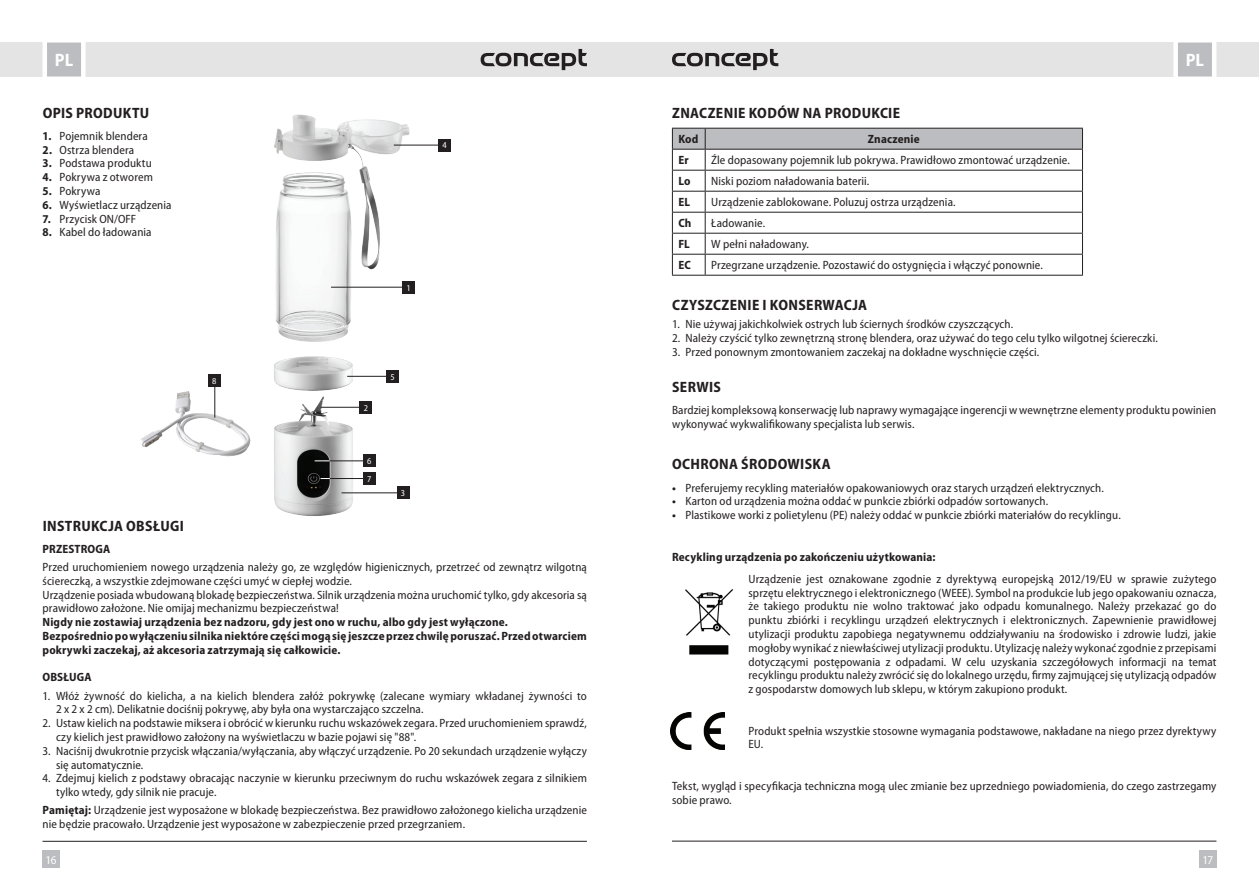
<style>
.page{position:relative;width:1259px;height:893px;background:#fff}
.page>*{position:absolute;margin:0;border:0;box-sizing:border-box;transform-origin:0 0}
.t1{font:700 semi-condensed 18px "Myriad Pro";color:#fff}
.t2{font:700 semi-condensed 15px "Myriad Pro";letter-spacing:.02em;color:#231f20}
.t3{font:semi-condensed 12px/13.8px "Myriad Pro";letter-spacing:.01em;color:#231f20}
.t4{font:700 semi-condensed 12px/13.8px "Myriad Pro";letter-spacing:.015em;color:#231f20}
.t5{font:semi-condensed 12px "Myriad Pro";color:#fff}
.t6{font:semi-condensed 9px/17.7px "Myriad Pro";color:#fff}
.s1{font-weight:700}
</style>
<div class="page">
<div style="left:629px;top:43px;width:630px;height:34px;background:#e4e4e4"></div>
<div style="left:0;top:43px;width:629px;height:34px;background:#e4e4e4"></div>
<div style="left:43px;top:850px;width:17px;height:17px;background:#bcbdc0"></div>
<div style="left:1199px;top:850px;width:17px;height:17px;background:#bcbdc0"></div>
<svg style="left:1171px;top:42px;width:47px;height:35px;background:#cdced0"></svg>
<svg style="left:40px;top:42px;width:48px;height:35px;background:#ceced0"></svg>
<hr style="left:672px;top:841px;width:544px;height:1px;background:#231f20">
<hr style="left:43px;top:841px;width:544px;height:1px;background:#231f20">
<svg style="left:672px;top:49px;width:106px;height:21px"></svg>
<svg style="left:480px;top:49px;width:107px;height:21px"></svg>
<img style="left:274px;top:114px;width:139px;height:402px">
<img style="left:141px;top:390px;width:109px;height:67px">
<hr style="left:394px;top:145px;width:47px;height:1px;background:#231f20">
<div style="left:438px;top:139px;width:13px;height:12px;background:#231f20"></div>
<hr style="left:331px;top:287px;width:74px;height:1px;background:#231f20">
<div style="left:402px;top:281px;width:13px;height:12px;background:#231f20"></div>
<hr style="left:341px;top:492px;width:59px;height:1px;background:#231f20">
<div style="left:397px;top:487px;width:12px;height:12px;background:#231f20"></div>
<hr style="left:347px;top:376px;width:42px;height:1px;background:#231f20">
<div style="left:386px;top:370px;width:13px;height:13px;background:#231f20"></div>
<hr style="left:320px;top:407px;width:42px;height:1px;background:#231f20">
<div style="left:360px;top:401px;width:12px;height:12px;background:#231f20"></div>
<hr style="left:214px;top:385px;width:1px;height:33px;background:#231f20">
<div style="left:208px;top:374px;width:13px;height:13px;background:#231f20"></div>
<hr style="left:324px;top:460px;width:42px;height:1px;background:#231f20">
<div style="left:363px;top:455px;width:12px;height:12px;background:#231f20"></div>
<svg style="left:315px;top:460px;width:15px;height:1px"></svg>
<hr style="left:324px;top:478px;width:42px;height:1px;background:#231f20">
<div style="left:363px;top:472px;width:12px;height:13px;background:#231f20"></div>
<svg style="left:672px;top:128px;width:411px;height:147px"></svg>
<hr style="left:672px;top:275px;width:33px;height:1px;background:#231f20">
<hr style="left:705px;top:275px;width:378px;height:1px;background:#231f20">
<img style="left:685px;top:589px;width:48px;height:66px">
<img style="left:671px;top:713px;width:53px;height:37px">
<h1 class="t1" style="left:55px;top:48px;width:20px">PL</h1>
<h1 class="t1" style="left:1185px;top:48px;width:20px">PL</h1>
<p class="t2" style="left:43px;top:103px;width:108px">OPIS PRODUKTU</p>
<p class="t3" style="left:43px;top:129px;width:107px"><span class="s1">1.</span> Pojemnik blendera</p>
<p class="t3" style="left:43px;top:143px;width:93px"><span class="s1">2.</span> Ostrza blendera</p>
<p class="t3" style="left:43px;top:156px;width:111px"><span class="s1">3.</span> Podstawa produktu</p>
<p class="t3" style="left:43px;top:170px;width:112px"><span class="s1">4.</span> Pokrywa z otworem</p>
<p class="t3" style="left:43px;top:184px;width:59px"><span class="s1">5.</span> Pokrywa</p>
<p class="t3" style="left:43px;top:198px;width:130px"><span class="s1">6.</span> Wyświetlacz urządzenia</p>
<p class="t3" style="left:43px;top:212px;width:95px"><span class="s1">7.</span> Przycisk ON/OFF</p>
<p class="t3" style="left:43px;top:225px;width:111px"><span class="s1">8.</span> Kabel do ładowania</p>
<p class="t6" style="left:212px;top:372px;width:6px">8</p>
<p class="t6" style="left:442px;top:136px;width:6px">4</p>
<p class="t6" style="left:406px;top:279px;width:6px">1</p>
<p class="t6" style="left:364px;top:399px;width:6px">2</p>
<p class="t6" style="left:367px;top:452px;width:6px">6<br>7</p>
<p class="t6" style="left:390px;top:368px;width:6px">5</p>
<p class="t6" style="left:401px;top:484px;width:6px">3</p>
<p class="t2" style="left:43px;top:516px;width:143px">INSTRUKCJA OBSŁUGI</p>
<p class="t4" style="left:43px;top:542px;width:69px">PRZESTROGA</p>
<p class="t3" style="left:43px;top:560px;width:546px">Przed uruchomieniem nowego urządzenia należy go, ze względów higienicznych, przetrzeć od zewnątrz wilgotną ściereczką, a wszystkie zdejmowane części umyć w ciepłej wodzie.<br>Urządzenie posiada wbudowaną blokadę bezpieczeństwa. Silnik urządzenia można uruchomić tylko, gdy akcesoria są prawidłowo założone. Nie omijaj mechanizmu bezpieczeństwa!</p>
<p class="t4" style="left:43px;top:615px;width:546px">Nigdy nie zostawiaj urządzenia bez nadzoru, gdy jest ono w ruchu, albo gdy jest wyłączone.<br>Bezpośrednio po wyłączeniu silnika niektóre części mogą się jeszcze przez chwilę poruszać. Przed otwarciem pokrywki zaczekaj, aż akcesoria zatrzymają się całkowicie.</p>
<p class="t4" style="left:43px;top:670px;width:51px">OBSŁUGA</p>
<p class="t3" style="left:56px;top:688px;width:532px;text-indent:-14px">1. Włóż żywność do kielicha, a na kielich blendera załóż pokrywkę (zalecane wymiary wkładanej żywności to<br>2 x 2 x 2 cm). Delikatnie dociśnij pokrywę, aby była ona wystarczająco szczelna.</p>
<p class="t3" style="left:56px;top:716px;width:532px;text-indent:-14px">2. Ustaw kielich na podstawie miksera i obrócić w kierunku ruchu wskazówek zegara. Przed uruchomieniem sprawdź, czy kielich jest prawidłowo założony na wyświetlaczu w bazie pojawi się "88".</p>
<p class="t3" style="left:56px;top:744px;width:532px;text-indent:-14px">3. Naciśnij dwukrotnie przycisk włączania/wyłączania, aby włączyć urządzenie. Po 20 sekundach urządzenie wyłączy się automatycznie.</p>
<p class="t3" style="left:56px;top:771px;width:532px;text-indent:-14px">4. Zdejmuj kielich z podstawy obracając naczynie w kierunku przeciwnym do ruchu wskazówek zegara z silnikiem tylko wtedy, gdy silnik nie pracuje.</p>
<p class="t3" style="left:43px;top:803px;width:546px"><span class="s1">Pamiętaj:</span> Urządzenie jest wyposażone w blokadę bezpieczeństwa. Bez prawidłowo założonego kielicha urządzenie nie będzie pracowało. Urządzenie jest wyposażone w zabezpieczenie przed przegrzaniem.</p>
<p class="t2" style="left:672px;top:103px;width:229px">ZNACZENIE KODÓW NA PRODUKCIE</p>
<p class="t4" style="left:678px;top:132px;width:21px">Kod</p>
<p class="t4" style="left:868px;top:132px;width:53px">Znaczenie</p>
<p class="t4" style="left:678px;top:153px;width:12px">Er</p>
<p class="t3" style="left:711px;top:153px;width:360px">Źle dopasowany pojemnik lub pokrywa. Prawidłowo zmontować urządzenie.</p>
<p class="t4" style="left:678px;top:174px;width:14px">Lo</p>
<p class="t3" style="left:711px;top:174px;width:160px">Niski poziom naładowania baterii.</p>
<p class="t4" style="left:678px;top:195px;width:13px">EL</p>
<p class="t3" style="left:711px;top:195px;width:246px">Urządzenie zablokowane. Poluzuj ostrza urządzenia.</p>
<p class="t4" style="left:678px;top:216px;width:15px">Ch</p>
<p class="t3" style="left:711px;top:216px;width:55px">Ładowanie.</p>
<p class="t4" style="left:678px;top:237px;width:13px">FL</p>
<p class="t3" style="left:711px;top:237px;width:99px">W pełni naładowany.</p>
<p class="t4" style="left:678px;top:258px;width:14px">EC</p>
<p class="t3" style="left:711px;top:258px;width:333px">Przegrzane urządzenie. Pozostawić do ostygnięcia i włączyć ponownie.</p>
<p class="t2" style="left:672px;top:295px;width:197px">CZYSZCZENIE I KONSERWACJA</p>
<p class="t3" style="left:672px;top:317px;width:343px">1. Nie używaj jakichkolwiek ostrych lub ściernych środków czyszczących.</p>
<p class="t3" style="left:672px;top:331px;width:487px">2. Należy czyścić tylko zewnętrzną stronę blendera, oraz używać do tego celu tylko wilgotnej ściereczki.</p>
<p class="t3" style="left:672px;top:344px;width:369px">3. Przed ponownym zmontowaniem zaczekaj na dokładne wyschnięcie części.</p>
<p class="t2" style="left:672px;top:377px;width:50px">SERWIS</p>
<p class="t3" style="left:672px;top:403px;width:546px">Bardziej kompleksową konserwację lub naprawy wymagające ingerencji w wewnętrzne elementy produktu powinien wykonywać wykwalifikowany specjalista lub serwis.</p>
<p class="t2" style="left:672px;top:454px;width:160px">OCHRONA ŚRODOWISKA</p>
<p class="t3" style="left:672px;top:480px;width:433px"><span class="s1">•</span> Preferujemy recykling materiałów opakowaniowych oraz starych urządzeń elektrycznych.</p>
<p class="t3" style="left:672px;top:494px;width:377px"><span class="s1">•</span> Karton od urządzenia można oddać w punkcie zbiórki odpadów sortowanych.</p>
<p class="t3" style="left:672px;top:508px;width:450px"><span class="s1">•</span> Plastikowe worki z polietylenu (PE) należy oddać w punkcie zbiórki materiałów do recyklingu.</p>
<p class="t4" style="left:672px;top:549px;width:265px">Recykling urządzenia po zakończeniu użytkowania:</p>
<p class="t3" style="left:748px;top:572px;width:469px;text-align:justify">Urządzenie jest oznakowane zgodnie z dyrektywą europejską 2012/19/EU w sprawie zużytego sprzętu elektrycznego i elektronicznego (WEEE). Symbol na produkcie lub jego opakowaniu oznacza, że takiego produktu nie wolno traktować jako odpadu komunalnego. Należy przekazać go do punktu zbiórki i recyklingu urządzeń elektrycznych i elektronicznych. Zapewnienie prawidłowej utylizacji produktu zapobiega negatywnemu oddziaływaniu na środowisko i zdrowie ludzi, jakie mogłoby wynikać z niewłaściwej utylizacji produktu. Utylizację należy wykonać zgodnie z przepisami dotyczącymi postępowania z odpadami. W celu uzyskania szczegółowych informacji na temat recyklingu produktu należy zwrócić się do lokalnego urzędu, firmy zajmującej się utylizacją odpadów z gospodarstw domowych lub sklepu, w którym zakupiono produkt.</p>
<p class="t3" style="left:748px;top:723px;width:469px">Produkt spełnia wszystkie stosowne wymagania podstawowe, nakładane na niego przez dyrektywy<br>EU.</p>
<p class="t3" style="left:672px;top:779px;width:546px">Tekst, wygląd i specyfikacja techniczna mogą ulec zmianie bez uprzedniego powiadomienia, do czego zastrzegamy sobie prawo.</p>
<p class="t5" style="left:46px;top:852px;width:13px">16</p>
<p class="t5" style="left:1202px;top:852px;width:12px">17</p>
</div>
